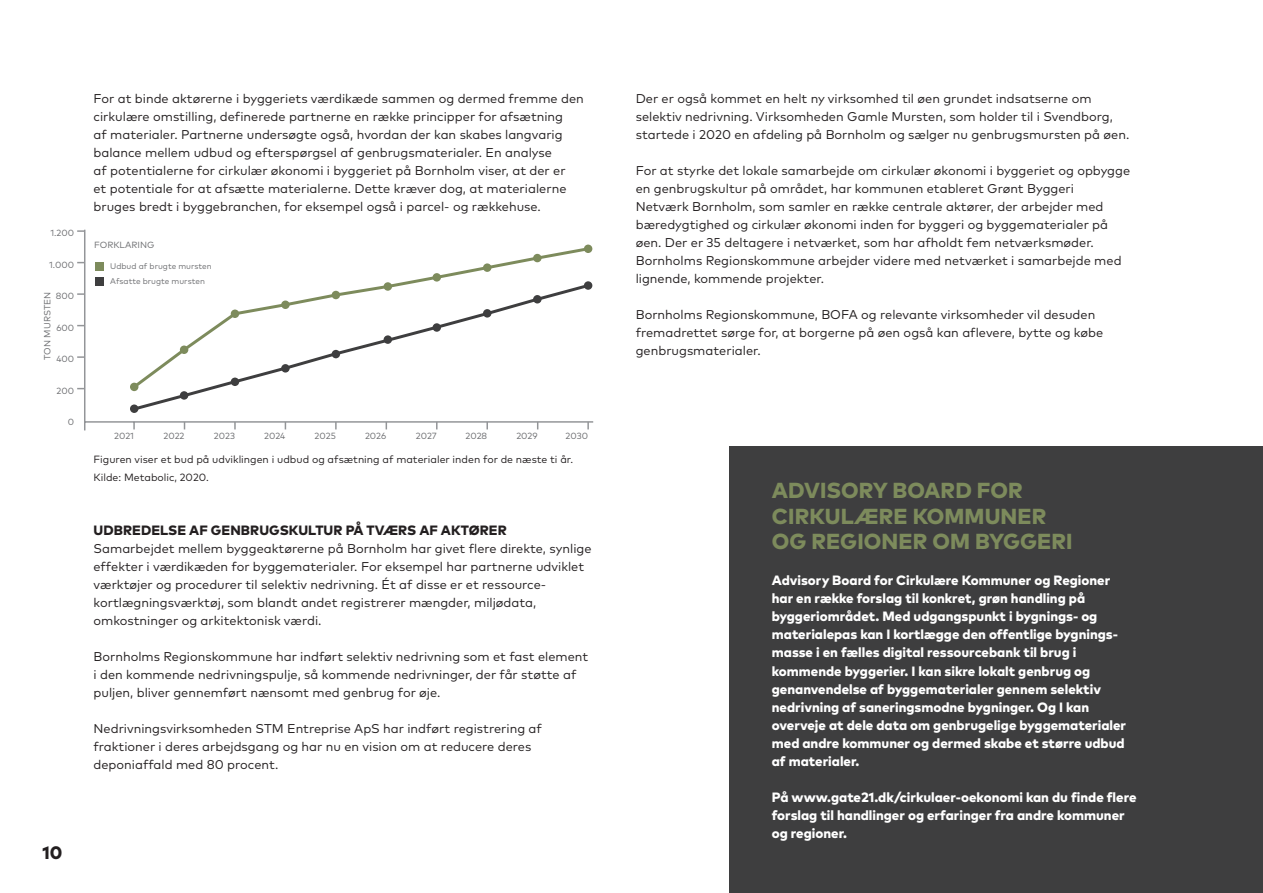
<style>
.page{position:relative;width:1263px;height:893px;background:#fff}
.page>*{position:absolute;margin:0;border:0;box-sizing:border-box;transform-origin:0 0}
.FAKTA_rubrik_NEG{font:800 21.75px/25.5px "Mark Pro";letter-spacing:.005em;color:#7d8b5c}
.t1{font:800 18px "Mark Pro";color:#231f20}
.Fakta_brød_FED_neg{font:800 13.5px/18px "Mark Pro";color:#fff}
.mellem{font:800 13.5px "Mark Pro";letter-spacing:.005em;color:#231f20}
.Brød{font:12.75px/18px "Mark Pro";color:#231f20}
.FIGUR_KILDE_UNDER{font:10.5px "Mark Pro";color:#231f20}
.t2{font:9px "Mark Pro";color:#6c6d70}
.t3{font:8.25px/14.9px "Mark Pro";color:#6c6d70}
</style>
<div class="page">
<hr style="left:84px;top:230px;width:1px;height:200px;background:#939598">
<hr style="left:85px;top:421px;width:508px;height:2px;background:#939598">
<svg style="left:77px;top:230px;width:7px;height:2px"></svg>
<svg style="left:133px;top:423px;width:2px;height:6px"></svg>
<svg style="left:234px;top:423px;width:2px;height:6px"></svg>
<svg style="left:335px;top:422px;width:2px;height:7px"></svg>
<svg style="left:486px;top:422px;width:2px;height:7px"></svg>
<svg style="left:587px;top:422px;width:2px;height:7px"></svg>
<svg style="left:77px;top:293px;width:7px;height:2px"></svg>
<svg style="left:77px;top:356px;width:7px;height:2px"></svg>
<div style="left:95px;top:262px;width:8px;height:8px;background:#7d8b5c"></div>
<div style="left:95px;top:277px;width:8px;height:9px;background:#3e3e3f"></div>
<div style="left:130px;top:404px;width:8px;height:9px;background:#3e3e3f;border-radius:50%"></div>
<div style="left:180px;top:391px;width:8px;height:9px;background:#3e3e3f;border-radius:50%"></div>
<svg style="left:130px;top:245px;width:462px;height:146px"></svg>
<div style="left:729px;top:446px;width:534px;height:447px;background:#3e3e3f"></div>
<p class="t2" style="left:51px;top:226px;width:25px">1.200</p>
<p class="t2" style="left:49px;top:258px;width:27px">1.000</p>
<p class="t2" style="left:56px;top:289px;width:20px">800</p>
<p class="t2" style="left:56px;top:321px;width:19px">600</p>
<p class="t2" style="left:56px;top:352px;width:19px">400</p>
<p class="t2" style="left:57px;top:384px;width:19px">200</p>
<p class="t2" style="left:68px;top:415px;width:8px">0</p>
<p class="t2" style="left:41px;top:360px;width:69px;rotate:-90deg">TON MURSTEN</p>
<p class="Brød" style="left:94px;top:89px;width:492px">For at binde aktørerne i byggeriets værdikæde sammen og dermed fremme den cirkulære omstilling, definerede partnerne en række principper for afsætning<br>af materialer. Partnerne undersøgte også, hvordan der kan skabes langvarig balance mellem udbud og efterspørgsel af genbrugsmaterialer. En analyse<br>af potentialerne for cirkulær økonomi i byggeriet på Bornholm viser, at der er<br>et potentiale for at afsætte materialerne. Dette kræver dog, at materialerne bruges bredt i byggebranchen, for eksempel også i parcel- og rækkehuse.</p>
<p class="t2" style="left:94px;top:238px;width:62px">FORKLARING</p>
<p class="t3" style="left:110px;top:258px;width:103px">Udbud af brugte mursten<br>Afsatte brugte mursten</p>
<p class="t2" style="left:114px;top:429px;width:21px">2021</p>
<p class="t2" style="left:163px;top:429px;width:23px">2022</p>
<p class="t2" style="left:214px;top:429px;width:23px">2023</p>
<p class="t2" style="left:264px;top:429px;width:23px">2024</p>
<p class="t2" style="left:315px;top:429px;width:23px">2025</p>
<p class="t2" style="left:365px;top:429px;width:23px">2026</p>
<p class="t2" style="left:416px;top:429px;width:23px">2027</p>
<p class="t2" style="left:465px;top:429px;width:23px">2028</p>
<p class="t2" style="left:516px;top:429px;width:23px">2029</p>
<p class="t2" style="left:566px;top:429px;width:24px">2030</p>
<p class="FIGUR_KILDE_UNDER" style="left:94px;top:451px;width:481px">Figuren viser et bud på udviklingen i udbud og afsætning af materialer inden for de næste ti år.</p>
<p class="FIGUR_KILDE_UNDER" style="left:94px;top:469px;width:117px">Kilde: Metabolic, 2020.</p>
<p class="mellem" style="left:94px;top:520px;width:415px">UDBREDELSE AF GENBRUGSKULTUR PÅ TVÆRS AF AKTØRER</p>
<p class="Brød" style="left:94px;top:539px;width:499px">Samarbejdet mellem byggeaktørerne på Bornholm har givet flere direkte, synlige effekter i værdikæden for byggematerialer. For eksempel har partnerne udviklet værktøjer og procedurer til selektiv nedrivning. Ét af disse er et ressource&shy;kortlægningsværktøj, som blandt andet registrerer mængder, miljødata, omkostninger og arkitektonisk værdi.</p>
<p class="Brød" style="left:94px;top:647px;width:496px">Bornholms Regionskommune har indført selektiv nedrivning som et fast element i den kommende nedrivningspulje, så kommende nedrivninger, der får støtte af puljen, bliver gennemført nænsomt med genbrug for øje.</p>
<p class="Brød" style="left:94px;top:719px;width:450px">Nedrivningsvirksomheden STM Entreprise ApS har indført registrering af fraktioner i deres arbejdsgang og har nu en vision om at reducere deres deponiaffald med 80 procent.</p>
<h2 class="t1" style="left:43px;top:839px;width:21px">10</h2>
<p class="Brød" style="left:636px;top:89px;width:495px">Der er også kommet en helt ny virksomhed til øen grundet indsatserne om selektiv nedrivning. Virksomheden Gamle Mursten, som holder til i Svendborg, startede i 2020 en afdeling på Bornholm og sælger nu genbrugsmursten på øen.</p>
<p class="Brød" style="left:636px;top:161px;width:496px">For at styrke det lokale samarbejde om cirkulær økonomi i byggeriet og opbygge en genbrugskultur på området, har kommunen etableret Grønt Byggeri Netværk Bornholm, som samler en række centrale aktører, der arbejder med bæredygtighed og cirkulær økonomi inden for byggeri og byggematerialer på øen. Der er 35 deltagere i netværket, som har afholdt fem netværksmøder.<br>Bornholms Regionskommune arbejder videre med netværket i samarbejde med lignende, kommende projekter.</p>
<p class="Brød" style="left:636px;top:305px;width:469px">Bornholms Regionskommune, BOFA og relevante virksomheder vil desuden fremadrettet sørge for, at borgerne på øen også kan aflevere, bytte og købe genbrugsmaterialer.</p>
<p class="FAKTA_rubrik_NEG" style="left:772px;top:476px;width:302px">ADVISORY BOARD FOR<br>CIRKULÆRE KOMMUNER<br>OG REGIONER OM BYGGERI</p>
<p class="Fakta_brød_FED_neg" style="left:772px;top:571px;width:356px">Advisory Board for Cirkulære Kommuner og Regioner har en række forslag til konkret, grøn handling på byggeriområdet. Med udgangspunkt i bygnings- og materialepas kan I kortlægge den offentlige bygnings&shy;masse i en fælles digital ressourcebank til brug i kommende byggerier. I kan sikre lokalt genbrug og genanvendelse af byggematerialer gennem selektiv nedrivning af saneringsmodne bygninger. Og I kan overveje at dele data om genbrugelige byggematerialer med andre kommuner og dermed skabe et større udbud af materialer.</p>
<p class="Fakta_brød_FED_neg" style="left:772px;top:787px;width:366px">På www.gate21.dk/cirkulaer-oekonomi kan du finde flere forslag til handlinger og erfaringer fra andre kommuner og regioner.</p>
</div>
